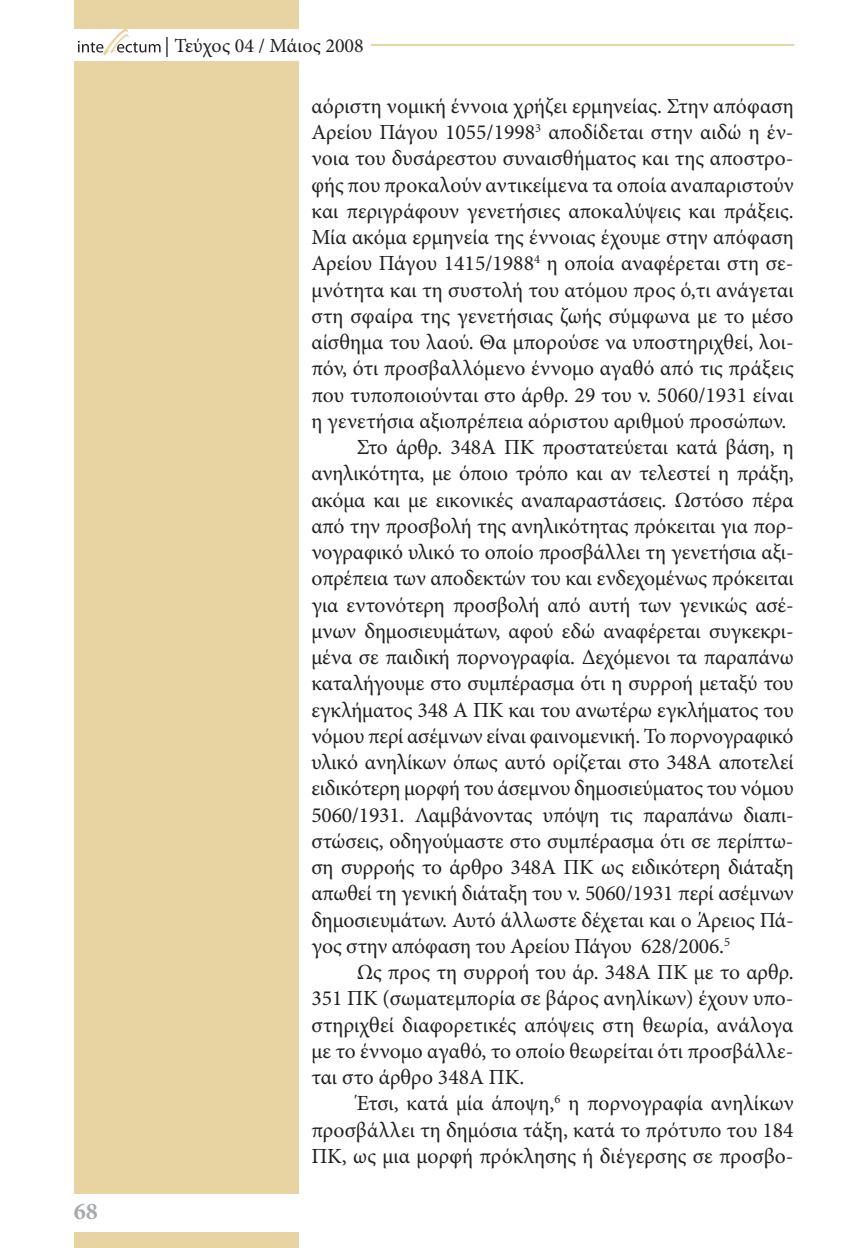
<style>
.page{position:relative;width:850px;height:1248px;background:#fff}
.page>*{position:absolute;margin:0;border:0;box-sizing:border-box;transform-origin:0 0}
.t1{font:700 24px "Minion Pro";color:#a7a9ac}
.t2{font:21.6px "Minion Pro";letter-spacing:-.005em;color:#231f20}
.t3{font:20px "Minion Pro";color:#231f20}
</style>
<div class="page">
<div style="left:74px;top:0;width:225px;height:1193px;background:#e8d3a2"></div>
<div style="left:74px;top:1233px;width:225px;height:15px;background:#e8d3a2"></div>
<hr style="left:74px;top:44px;width:720px;height:2px;background:#e8d3a2">
<div style="left:74px;top:29px;width:297px;height:31px;background:#fff"></div>
<svg style="left:78px;top:29px;width:83px;height:27px"></svg>
<p class="t1" style="left:74px;top:1196px;width:25px">68</p>
<p class="t3" style="left:165px;top:33px;width:201px">| Τεύχος 04 / Μάιος 2008</p>
<p class="t2" style="left:311px;top:93px;width:484px">αόριστη νομική έννοια χρήζει ερμηνείας. Στην απόφαση</p>
<p class="t2" style="left:311px;top:119px;width:484px">Αρείου Πάγου 1055/1998<sup>3</sup> αποδίδεται στην αιδώ η έν-</p>
<p class="t2" style="left:311px;top:145px;width:484px">νοια του δυσάρεστου συναισθήματος και της αποστρο-</p>
<p class="t2" style="left:311px;top:172px;width:484px">φής που προκαλούν αντικείμενα τα οποία αναπαριστούν</p>
<p class="t2" style="left:311px;top:198px;width:484px">και περιγράφουν γενετήσιες αποκαλύψεις και πράξεις.</p>
<p class="t2" style="left:311px;top:224px;width:484px">Μία ακόμα ερμηνεία της έννοιας έχουμε στην απόφαση</p>
<p class="t2" style="left:311px;top:250px;width:484px">Αρείου Πάγου 1415/1988<sup>4</sup> η οποία αναφέρεται στη σε-</p>
<p class="t2" style="left:311px;top:277px;width:484px">μνότητα και τη συστολή του ατόμου προς ό,τι ανάγεται</p>
<p class="t2" style="left:311px;top:303px;width:484px">στη σφαίρα της γενετήσιας ζωής σύμφωνα με το μέσο</p>
<p class="t2" style="left:311px;top:329px;width:484px">αίσθημα του λαού. Θα μπορούσε να υποστηριχθεί, λοι-</p>
<p class="t2" style="left:311px;top:355px;width:484px">πόν, ότι προσβαλλόμενο έννομο αγαθό από τις πράξεις</p>
<p class="t2" style="left:311px;top:382px;width:484px">που τυποποιούνται στο άρθρ. 29 του ν. 5060/1931 είναι</p>
<p class="t2" style="left:311px;top:408px;width:477px">η γενετήσια αξιοπρέπεια αόριστου αριθμού προσώπων.</p>
<p class="t2" style="left:357px;top:434px;width:438px">Στο άρθρ. 348Α ΠΚ προστατεύεται κατά βάση, η</p>
<p class="t2" style="left:311px;top:460px;width:484px">ανηλικότητα, με όποιο τρόπο και αν τελεστεί η πράξη,</p>
<p class="t2" style="left:311px;top:487px;width:484px">ακόμα και με εικονικές αναπαραστάσεις. Ωστόσο πέρα</p>
<p class="t2" style="left:311px;top:513px;width:484px">από την προσβολή της ανηλικότητας πρόκειται για πορ-</p>
<p class="t2" style="left:311px;top:539px;width:484px">νογραφικό υλικό το οποίο προσβάλλει τη γενετήσια αξι-</p>
<p class="t2" style="left:311px;top:565px;width:484px">οπρέπεια των αποδεκτών του και ενδεχομένως πρόκειται</p>
<p class="t2" style="left:311px;top:592px;width:484px">για εντονότερη προσβολή από αυτή των γενικώς ασέ-</p>
<p class="t2" style="left:311px;top:618px;width:484px">μνων δημοσιευμάτων, αφού εδώ αναφέρεται συγκεκρι-</p>
<p class="t2" style="left:311px;top:644px;width:484px">μένα σε παιδική πορνογραφία. Δεχόμενοι τα παραπάνω</p>
<p class="t2" style="left:311px;top:670px;width:484px">καταλήγουμε στο συμπέρασμα ότι η συρροή μεταξύ του</p>
<p class="t2" style="left:311px;top:696px;width:484px">εγκλήματος 348 Α ΠΚ και του ανωτέρω εγκλήματος του</p>
<p class="t2" style="left:311px;top:723px;width:484px">νόμου περί ασέμνων είναι φαινομενική. Το πορνογραφικό</p>
<p class="t2" style="left:311px;top:749px;width:484px">υλικό ανηλίκων όπως αυτό ορίζεται στο 348Α αποτελεί</p>
<p class="t2" style="left:311px;top:775px;width:484px">ειδικότερη μορφή του άσεμνου δημοσιεύματος του νόμου</p>
<p class="t2" style="left:311px;top:801px;width:484px">5060/1931. Λαμβάνοντας υπόψη τις παραπάνω διαπι-</p>
<p class="t2" style="left:311px;top:828px;width:484px">στώσεις, οδηγούμαστε στο συμπέρασμα ότι σε περίπτω-</p>
<p class="t2" style="left:311px;top:854px;width:484px">ση συρροής το άρθρο 348Α ΠΚ ως ειδικότερη διάταξη</p>
<p class="t2" style="left:311px;top:880px;width:484px">απωθεί τη γενική διάταξη του ν. 5060/1931 περί ασέμνων</p>
<p class="t2" style="left:311px;top:906px;width:484px">δημοσιευμάτων. Αυτό άλλωστε δέχεται και ο Άρειος Πά-</p>
<p class="t2" style="left:311px;top:933px;width:420px">γος στην απόφαση του Αρείου Πάγου 628/2006.<sup>5</sup></p>
<p class="t2" style="left:357px;top:959px;width:438px">Ως προς τη συρροή του άρ. 348Α ΠΚ με το αρθρ.</p>
<p class="t2" style="left:311px;top:985px;width:484px">351 ΠΚ (σωματεμπορία σε βάρος ανηλίκων) έχουν υπο-</p>
<p class="t2" style="left:311px;top:1012px;width:484px">στηριχθεί διαφορετικές απόψεις στη θεωρία, ανάλογα</p>
<p class="t2" style="left:311px;top:1038px;width:484px">με το έννομο αγαθό, το οποίο θεωρείται ότι προσβάλλε-</p>
<p class="t2" style="left:311px;top:1064px;width:214px">ται στο άρθρο 348Α ΠΚ.</p>
<p class="t2" style="left:357px;top:1090px;width:438px">Έτσι, κατά μία άποψη,<sup>6</sup> η πορνογραφία ανηλίκων</p>
<p class="t2" style="left:311px;top:1117px;width:484px">προσβάλλει τη δημόσια τάξη, κατά το πρότυπο του 184</p>
<p class="t2" style="left:311px;top:1143px;width:484px">ΠΚ, ως μια μορφή πρόκλησης ή διέγερσης σε προσβο-</p>
</div>
